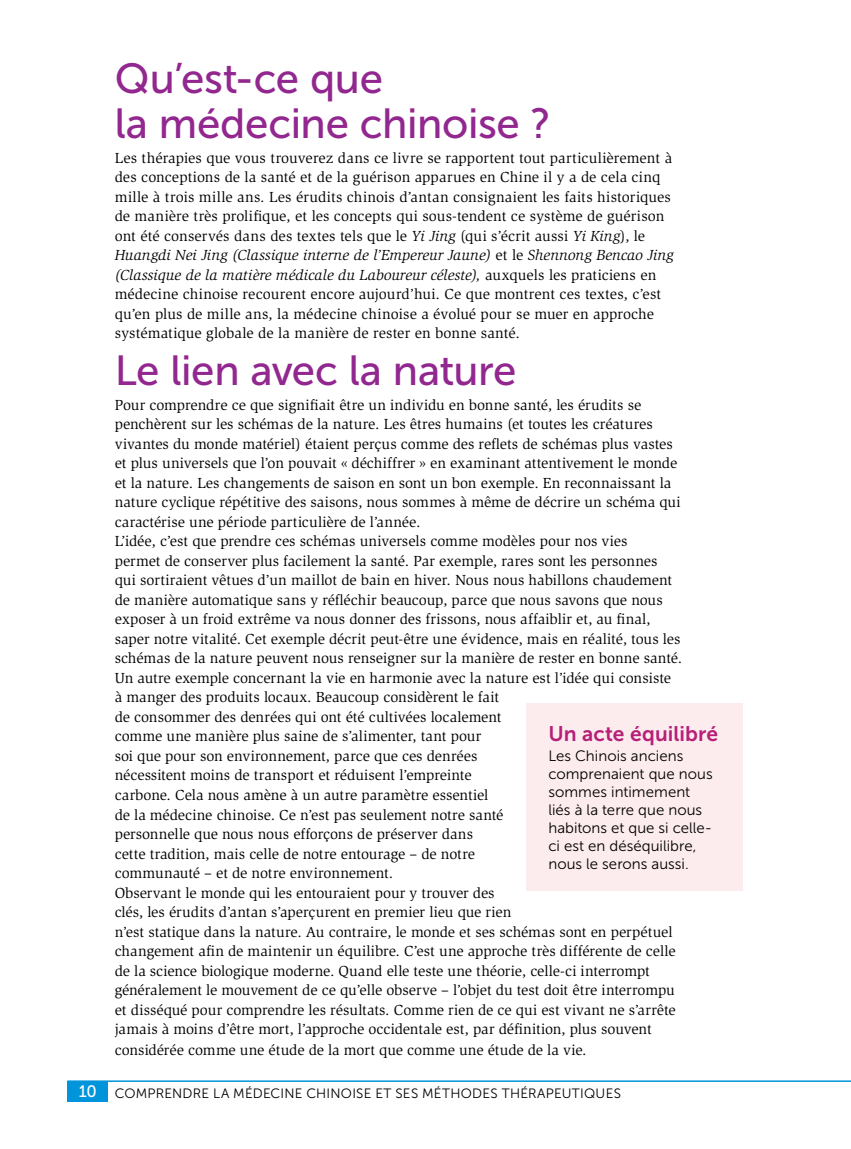
<style>
.page{position:relative;width:851px;height:1149px;background:#fff}
.page>*{position:absolute;margin:0;border:0;box-sizing:border-box;transform-origin:0 0}
.t1{font:42px/45px "Museo Sans 500";letter-spacing:-.01em;color:#92278f}
.t2{font:21px "Museo Sans 700";letter-spacing:.005em;color:#b62079}
.t3{font:15px/19.5px "Slimbach Std";color:#000}
.t4{font:15px/18px "Museo Sans 300";letter-spacing:.005em;color:#000}
.t5{font:13.5px "Museo Sans 300";letter-spacing:.02em;color:#000}
.s1{font-style:italic}
.s2{font-family:"Museo Sans 500";font-size:16.5px;color:#fff}
</style>
<div class="page">
<div style="left:67px;top:1080px;width:41px;height:21px;background:#0095da"></div>
<hr style="left:67px;top:1080px;width:783px;height:1px;background:#0095da">
<div style="left:526px;top:703px;width:216px;height:187px;background:#fdeced"></div>
<h1 class="t1" style="left:115px;top:56px;width:438px">Qu’est-ce que<br>la médecine chinoise ?</h1>
<p class="t3" style="left:115px;top:148px;width:560px">Les thérapies que vous trouverez dans ce livre se rapportent tout particulièrement à des conceptions de la santé et de la guérison apparues en Chine il y a de cela cinq mille à trois mille ans. Les érudits chinois d’antan consignaient les faits historiques de manière très prolifique, et les concepts qui sous-tendent ce système de guérison ont été conservés dans des textes tels que le <span class="s1">Yi Jing</span> (qui s’écrit aussi <span class="s1">Yi King</span>), le <span class="s1">Huangdi Nei Jing (Classique interne de l’Empereur Jaune)</span> et le <span class="s1">Shennong Bencao Jing (Classique de la matière médicale du Laboureur céleste),</span> auxquels les praticiens en médecine chinoise recourent encore aujourd’hui. Ce que montrent ces textes, c’est qu’en plus de mille ans, la médecine chinoise a évolué pour se muer en approche systématique globale de la manière de rester en bonne santé.</p>
<h1 class="t1" style="left:115px;top:348px;width:403px">Le lien avec la nature</h1>
<p class="t3" style="left:115px;top:395px;width:569px">Pour comprendre ce que signifiait être un individu en bonne santé, les érudits se penchèrent sur les schémas de la nature. Les êtres humains (et toutes les créatures vivantes du monde matériel) étaient perçus comme des reflets de schémas plus vastes et plus universels que l’on pouvait « déchiffrer » en examinant attentivement le monde et la nature. Les changements de saison en sont un bon exemple. En reconnaissant la nature cyclique répétitive des saisons, nous sommes à même de décrire un schéma qui caractérise une période particulière de l’année.<br>L’idée, c’est que prendre ces schémas universels comme modèles pour nos vies<br>permet de conserver plus facilement la santé. Par exemple, rares sont les personnes qui sortiraient vêtues d’un maillot de bain en hiver. Nous nous habillons chaudement de manière automatique sans y réfléchir beaucoup, parce que nous savons que nous exposer à un froid extrême va nous donner des frissons, nous affaiblir et, au final, saper notre vitalité. Cet exemple décrit peut-être une évidence, mais en réalité, tous les schémas de la nature peuvent nous renseigner sur la manière de rester en bonne santé.<br>Un autre exemple concernant la vie en harmonie avec la nature est l’idée qui consiste à manger des produits locaux. Beaucoup considèrent le fait<br>de consommer des denrées qui ont été cultivées localement<br>comme une manière plus saine de s’alimenter, tant pour<br>soi que pour son environnement, parce que ces denrées<br>nécessitent moins de transport et réduisent l’empreinte<br>carbone. Cela nous amène à un autre paramètre essentiel<br>de la médecine chinoise. Ce n’est pas seulement notre santé<br>personnelle que nous nous efforçons de préserver dans<br>cette tradition, mais celle de notre entourage – de notre<br>communauté – et de notre environnement.<br>Observant le monde qui les entouraient pour y trouver des<br>clés, les érudits d’antan s’aperçurent en premier lieu que rien<br>n’est statique dans la nature. Au contraire, le monde et ses schémas sont en perpétuel changement afin de maintenir un équilibre. C’est une approche très différente de celle de la science biologique moderne. Quand elle teste une théorie, celle-ci interrompt généralement le mouvement de ce qu’elle observe – l’objet du test doit être interrompu et disséqué pour comprendre les résultats. Comme rien de ce qui est vivant ne s’arrête jamais à moins d’être mort, l’approche occidentale est, par définition, plus souvent</p>
<p class="t3" style="left:115px;top:1040px;width:473px">considérée comme une étude de la mort que comme une étude de la vie.</p>
<h2 class="t2" style="left:548px;top:721px;width:171px">Un acte équilibré</h2>
<p class="t4" style="left:548px;top:747px;width:166px">Les Chinois anciens comprenaient que nous sommes intimement liés à la terre que nous habitons et que si celle&shy;ci est en déséquilibre, nous le serons aussi.</p>
<p class="t5" style="left:79px;top:1085px;width:543px"><span class="s2">10</span> COMPRENDRE LA MÉDECINE CHINOISE ET SES MÉTHODES THÉRAPEUTIQUES</p>
</div>
